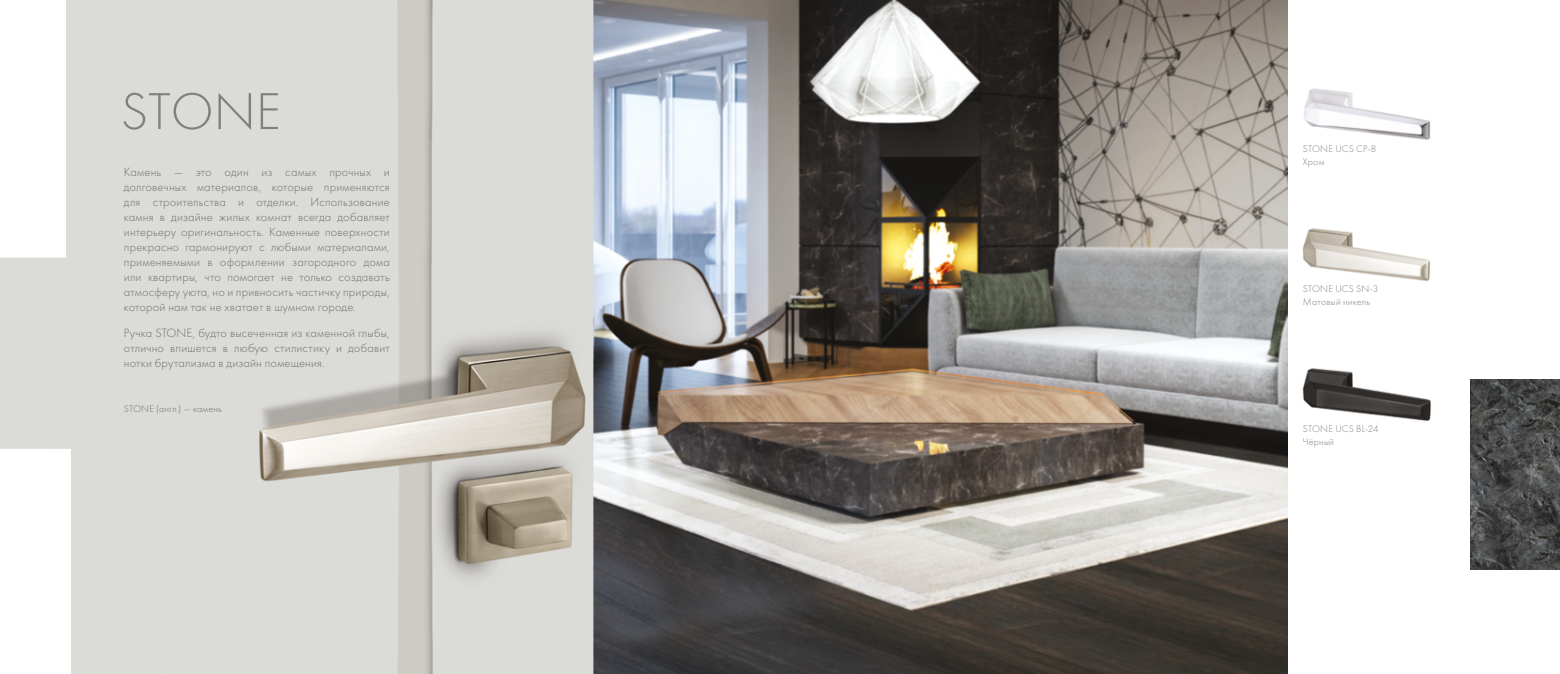
<style>
.page{position:relative;width:1560px;height:674px;background:#fff}
.page>*{position:absolute;margin:0;border:0;box-sizing:border-box;transform-origin:0 0}
.t1{font:53.75px "Futura Light C";color:#818080}
.t2{font:12.5px/15px "Futura Light C";letter-spacing:.015em;color:#706f6f;text-align:justify}
.t3{font:10px/12.8px "Futura Light C";letter-spacing:.02em;color:#818080}
.t4{font:10px "Futura Light C";letter-spacing:.02em;color:#706f6f}
</style>
<div class="page">
<img style="left:89px;top:0;width:1198px;height:673px">
<img style="left:1470px;top:379px;width:89px;height:190px">
<img style="left:1302px;top:228px;width:127px;height:53px">
<img style="left:1302px;top:368px;width:127px;height:53px">
<img style="left:1304px;top:88px;width:125px;height:52px">
<h1 class="t1" style="left:120px;top:83px;width:162px">STONE</h1>
<p class="t2" style="left:124px;top:165px;width:267px">Камень — это один из самых прочных и долговечных материалов, которые применяются для строительства и отделки. Использование камня в дизайне жилых комнат всегда добавляет интерьеру оригинальность. Каменные поверхности прекрасно гармонируют с любыми материалами, применяемыми в оформлении загородного дома или квартиры, что помогает не только создавать атмосферу уюта, но и привносить частичку природы, которой нам так не хватает в шумном городе.</p>
<p class="t2" style="left:124px;top:325px;width:267px">Ручка STONE, будто высеченная из каменной глыбы, отлично впишется в любую стилистику и добавит нотки брутализма в дизайн помещения.</p>
<p class="t4" style="left:124px;top:403px;width:100px">STONE (англ.) — камень</p>
<p class="t3" style="left:1302px;top:143px;width:75px">STONE UCS CP-8<br>Хром</p>
<p class="t3" style="left:1302px;top:283px;width:77px">STONE UCS SN-3</p>
<p class="t3" style="left:1302px;top:295px;width:69px">Матовый никель</p>
<p class="t3" style="left:1302px;top:422px;width:77px">STONE UCS BL-24</p>
<p class="t3" style="left:1302px;top:435px;width:33px">Чёрный</p>
</div>
